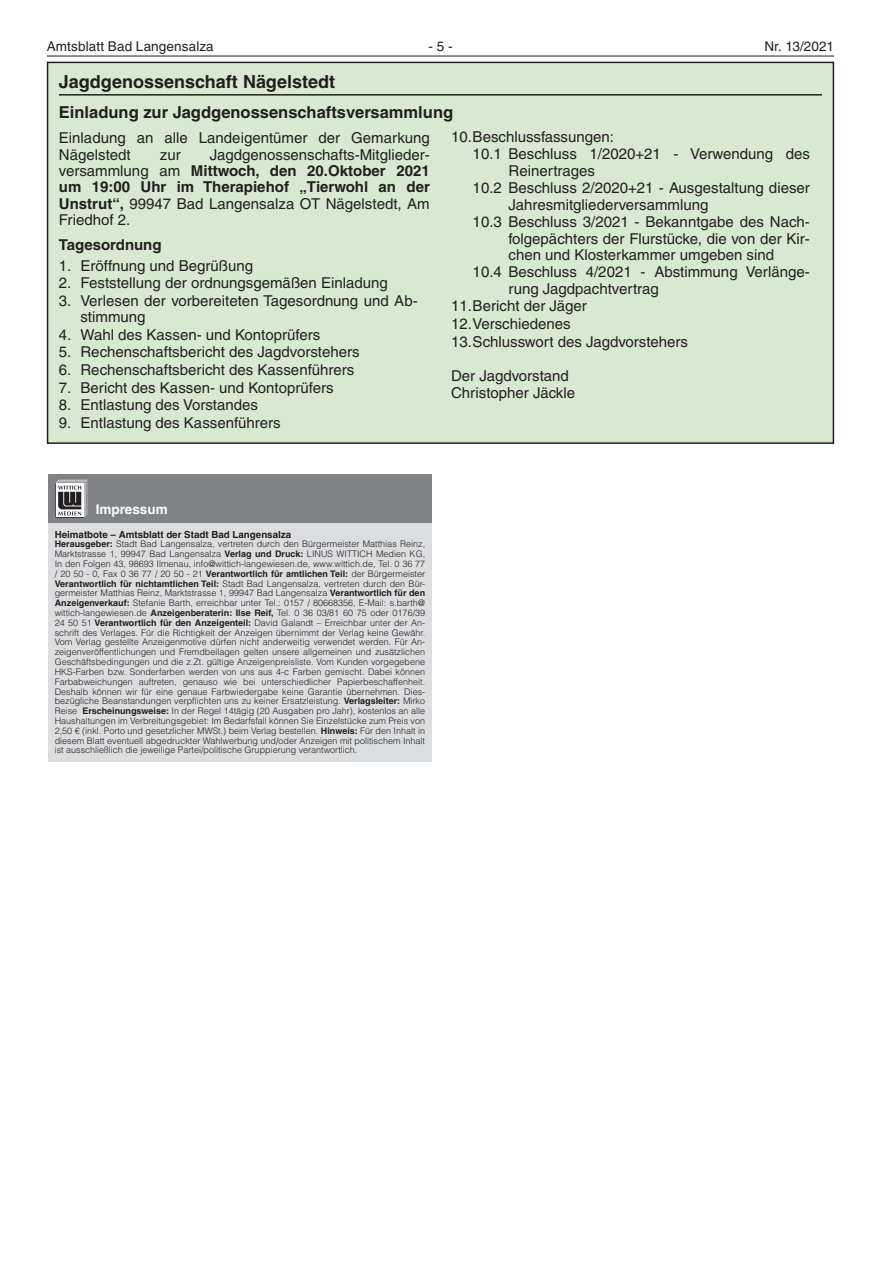
<style>
.page{position:relative;width:881px;height:1263px;background:#fff}
.page>*{position:absolute;margin:0;border:0;box-sizing:border-box;transform-origin:0 0}
.Überschrift{font:700 18px "Helvetica LT";color:#231f20}
.Zwischenüberschrift{font:700 16.5px "Helvetica LT";color:#231f20}
.t1{font:15px/16.4px "Helvetica LT";color:#231f20}
.t2{font:700 15px "Helvetica LT";color:#231f20}
.t3{font:13.5px "Helvetica LT";letter-spacing:.01em;color:#231f20}
.Impressum_kopfz{font:700 13.5px "Helvetica LT";color:#fff}
.Impressum_oben{font:700 9.75px "Helvetica LT";color:#231f20}
.Impressum_Norm{font:300 9px/9.8px "Helvetica LT";color:#231f20;text-align:justify}
.s1{font-weight:700}
</style>
<div class="page">
<hr style="left:47px;top:56px;width:786px;height:1px;background:#231f20">
<div style="left:48px;top:62px;width:785px;height:381px;background:#d8e9d2"></div>
<hr style="left:59px;top:94px;width:762px;height:2px;background:#231f20">
<div style="left:47px;top:62px;width:786px;height:382px;border:2px solid #231f20"></div>
<div style="left:48px;top:511px;width:383px;height:251px;background:#dcdddf"></div>
<div style="left:48px;top:474px;width:383px;height:48px;background:#808285"></div>
<svg style="left:55px;top:480px;width:33px;height:38px"></svg>
<h3 class="t3" style="left:47px;top:38px;width:168px">Amtsblatt Bad Langensalza</h3>
<h3 class="t3" style="left:428px;top:38px;width:26px">- 5 -</h3>
<h3 class="t3" style="left:764px;top:38px;width:71px">Nr. 13/2021</h3>
<p class="Überschrift" style="left:59px;top:70px;width:277px">Jagdgenossenschaft Nägelstedt</p>
<p class="Zwischenüberschrift" style="left:59px;top:103px;width:395px">Einladung zur Jagdgenossenschaftsversammlung</p>
<p class="t1" style="left:59px;top:130px;width:372px">Einladung an alle Landeigentümer der Gemarkung<br>Nägelstedt</p>
<p class="t1" style="left:451px;top:128px;width:164px">10.Beschlussfassungen:</p>
<p class="t1" style="left:472px;top:146px;width:338px">10.1 Beschluss 1/2020+21 - Verwendung des</p>
<p class="t1" style="left:508px;top:162px;width:88px">Reinertrages</p>
<p class="t1" style="left:472px;top:180px;width:338px">10.2 Beschluss 2/2020+21 - Ausgestaltung dieser</p>
<p class="t1" style="left:508px;top:196px;width:201px">Jahresmitgliederversammlung</p>
<p class="t1" style="left:472px;top:214px;width:338px">10.3 Beschluss 3/2021 - Bekanntgabe des Nach-</p>
<p class="t1" style="left:508px;top:230px;width:303px">folgepächters der Flurstücke, die von der Kir&shy;chen und Klosterkammer umgeben sind</p>
<p class="t1" style="left:472px;top:264px;width:338px">10.4 Beschluss 4/2021 - Abstimmung Verlänge-</p>
<p class="t1" style="left:508px;top:280px;width:152px">rung Jagdpachtvertrag</p>
<p class="t1" style="left:451px;top:298px;width:137px">11.Bericht der Jäger</p>
<p class="t1" style="left:451px;top:316px;width:121px">12.Verschiedenes</p>
<p class="t1" style="left:451px;top:333px;width:238px">13.Schlusswort des Jagdvorstehers</p>
<p class="t1" style="left:451px;top:368px;width:119px">Der Jagdvorstand</p>
<p class="t1" style="left:451px;top:384px;width:125px">Christopher Jäckle</p>
<p class="t1" style="left:59px;top:146px;width:372px;text-align:justify;text-indent:151px">Jagdgenossenschafts-Mitglieder&shy;versammlung am <span class="s1">Mittwoch, den 20.Oktober 2021 um 19:00 Uhr im Therapiehof „Tierwohl an der Unstrut“,</span> 99947 Bad Langensalza OT Nägelstedt, Am Friedhof 2.</p>
<p class="t2" style="left:59px;top:235px;width:104px">Tagesordnung</p>
<p class="t1" style="left:59px;top:257px;width:14px">1.</p>
<p class="t1" style="left:80px;top:257px;width:174px">Eröffnung und Begrüßung</p>
<p class="t1" style="left:59px;top:275px;width:14px">2.</p>
<p class="t1" style="left:80px;top:275px;width:309px">Feststellung der ordnungsgemäßen Einladung</p>
<p class="t1" style="left:59px;top:292px;width:14px">3.</p>
<p class="t1" style="left:80px;top:292px;width:338px">Verlesen der vorbereiteten Tagesordnung und Ab&shy;stimmung</p>
<p class="t1" style="left:59px;top:326px;width:14px">4.</p>
<p class="t1" style="left:80px;top:326px;width:241px">Wahl des Kassen- und Kontoprüfers</p>
<p class="t1" style="left:59px;top:344px;width:14px">5.</p>
<p class="t1" style="left:80px;top:344px;width:280px">Rechenschaftsbericht des Jagdvorstehers</p>
<p class="t1" style="left:59px;top:362px;width:14px">6.</p>
<p class="t1" style="left:80px;top:362px;width:275px">Rechenschaftsbericht des Kassenführers</p>
<p class="t1" style="left:59px;top:379px;width:14px">7.</p>
<p class="t1" style="left:80px;top:379px;width:254px">Bericht des Kassen- und Kontoprüfers</p>
<p class="t1" style="left:59px;top:397px;width:14px">8.</p>
<p class="t1" style="left:80px;top:397px;width:179px">Entlastung des Vorstandes</p>
<p class="t1" style="left:59px;top:414px;width:14px">9.</p>
<p class="t1" style="left:80px;top:414px;width:202px">Entlastung des Kassenführers</p>
<p class="t1" style="left:160px;top:146px;width:22px">zur</p>
<p class="Impressum_kopfz" style="left:96px;top:501px;width:74px">Impressum</p>
<p class="Impressum_oben" style="left:55px;top:528px;width:238px">Heimatbote – Amtsblatt der Stadt Bad Langensalza</p>
<p class="Impressum_Norm" style="left:55px;top:539px;width:372px"><span class="s1">Herausgeber:</span> Stadt Bad Langensalza, vertreten durch den Bürgermeister Matthias Reinz, Marktstrasse 1, 99947 Bad Langensalza <span class="s1">Verlag und Druck:</span> LINUS WITTICH Medien KG, In den Folgen 43, 98693 Ilmenau, info@wittich-langewiesen.de, www.wittich.de, Tel. 0 36 77 / 20 50 - 0, Fax 0 36 77 / 20 50 - 21 <span class="s1">Verantwortlich für amtlichen Teil:</span> der Bürgermeister <span class="s1">Verantwortlich für nichtamtlichen Teil:</span> Stadt Bad Langensalza, vertreten durch den Bür&shy;germeister Matthias Reinz, Marktstrasse 1, 99947 Bad Langensalza <span class="s1">Verantwortlich für den Anzeigenverkauf:</span> Stefanie Barth, erreichbar unter Tel.: 0157 / 80668356, E-Mail: s.barth@ wittich-langewiesen.de <span class="s1">Anzeigenberaterin: Ilse Reif,</span> Tel. 0 36 03/81 60 75 oder 0176/39<br>24 50 51 <span class="s1">Verantwortlich für den Anzeigenteil:</span> David Galandt – Erreichbar unter der An&shy;schrift des Verlages. Für die Richtigkeit der Anzeigen übernimmt der Verlag keine Gewähr.<br>Vom Verlag gestellte Anzeigenmotive dürfen nicht anderweitig verwendet werden. Für An&shy;zeigenveröffentlichungen und Fremdbeilagen gelten unsere allgemeinen und zusätzlichen Geschäftsbedingungen und die z.Zt. gültige Anzeigenpreisliste. Vom Kunden vorgegebene HKS-Farben bzw. Sonderfarben werden von uns aus 4-c Farben gemischt. Dabei können Farbabweichungen auftreten, genauso wie bei unterschiedlicher Papierbeschaffenheit.<br>Deshalb können wir für eine genaue Farbwiedergabe keine Garantie übernehmen. Dies&shy;bezügliche Beanstandungen verpflichten uns zu keiner Ersatzleistung. <span class="s1">Verlagsleiter:</span> Mirko Reise <span class="s1">Erscheinungsweise:</span> In der Regel 14tägig (20 Ausgaben pro Jahr), kostenlos an alle Haushaltungen im Verbreitungsgebiet: Im Bedarfsfall können Sie Einzelstücke zum Preis von 2,50 € (inkl. Porto und gesetzlicher MWSt.) beim Verlag bestellen. <span class="s1">Hinweis:</span> Für den Inhalt in diesem Blatt eventuell abgedruckter Wahlwerbung und/oder Anzeigen mit politischem Inhalt ist ausschließlich die jeweilige Partei/politische Gruppierung verantwortlich.</p>
</div>
